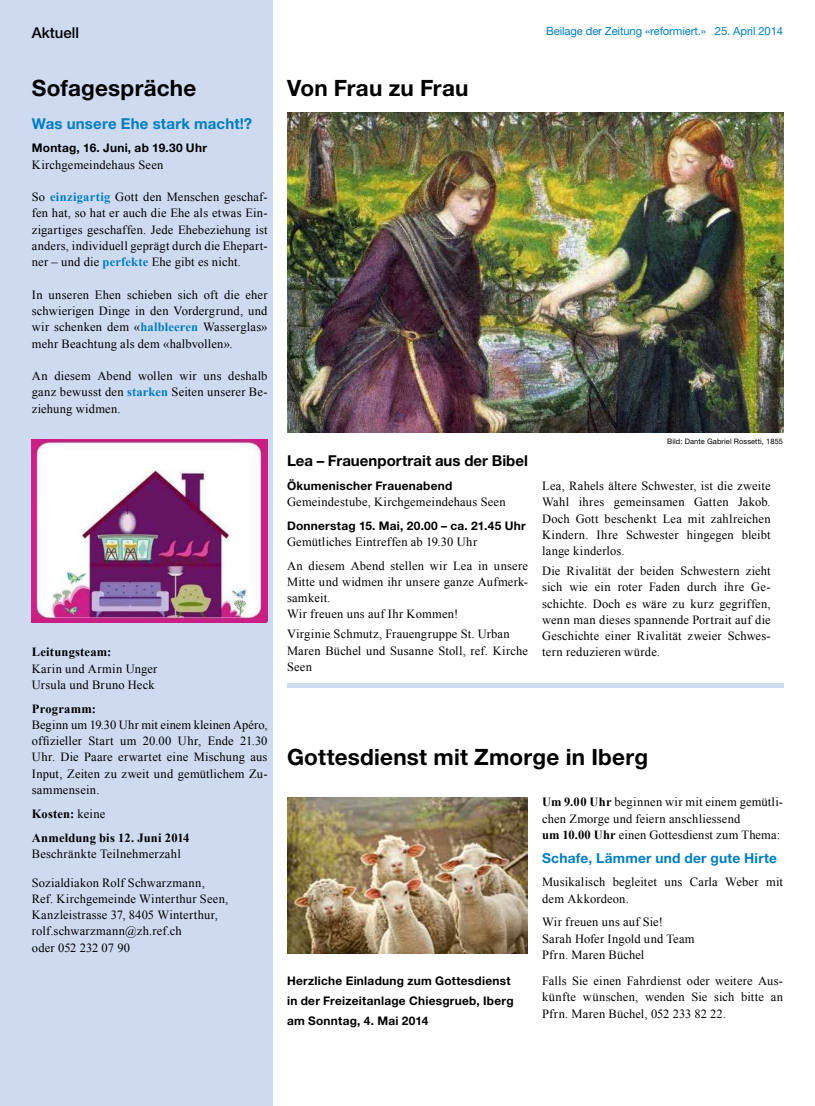
<style>
.page{position:relative;width:815px;height:1106px;background:#fff}
.page>*{position:absolute;margin:0;border:0;box-sizing:border-box;transform-origin:0 0}
.t1{font:700 22.5px "Helvetica Neue LT Pro";letter-spacing:.01em;color:#000}
.t2{font:700 15px "Helvetica Neue LT Pro";color:#000}
.t3{font:700 15px "Helvetica Neue LT Pro";letter-spacing:.015em;color:#007dc3}
.t4{font:500 15px "Helvetica Neue LT Pro";color:#000}
.t5{font:700 13.75px "Helvetica Neue LT Pro";letter-spacing:.015em;color:#007dc3}
.t6{font:12.5px/16.2px "Times New Roman";letter-spacing:.015em;color:#000}
.t7{font:700 12.5px/23.8px "Times New Roman";letter-spacing:.015em;color:#000}
.t8{font:700 11.88px/20px "Helvetica Neue LT Pro";letter-spacing:.02em;color:#000}
.t9{font:11.25px "Helvetica Neue LT Pro";letter-spacing:-.01em;color:#007dc3}
.t10{font:7.5px "Helvetica Neue LT Pro";letter-spacing:.01em;color:#000}
.s1{font-weight:700;color:#007dc3}
.s2{font-weight:400}
.s3{font-weight:700}
</style>
<div class="page">
<div style="left:0;top:0;width:273px;height:1106px;background:#cddaf0"></div>
<img style="left:32px;top:439px;width:236px;height:184px">
<img style="left:287px;top:113px;width:496px;height:319px">
<div style="left:287px;top:683px;width:496px;height:5px;background:#cddaf0"></div>
<img style="left:287px;top:797px;width:241px;height:156px">
<p class="t4" style="left:32px;top:23px;width:49px">Aktuell</p>
<p class="t9" style="left:546px;top:24px;width:238px">Beilage der Zeitung «reformiert.» 25. April 2014</p>
<h1 class="t1" style="left:32px;top:74px;width:166px">Sofagespräche</h1>
<p class="t3" style="left:32px;top:114px;width:222px">Was unsere Ehe stark macht!?</p>
<p class="t8" style="left:32px;top:138px;width:177px">Montag, 16. Juni, ab 19.30 Uhr</p>
<p class="t6" style="left:32px;top:156px;width:133px">Kirchgemeindehaus Seen</p>
<p class="t6" style="left:32px;top:189px;width:237px;text-align:justify">So <span class="s1">einzigartig</span> Gott den Menschen geschaf&shy;fen hat, so hat er auch die Ehe als etwas Ein&shy;zigartiges geschaffen. Jede Ehebeziehung ist anders, individuell geprägt durch die Ehepart&shy;ner – und die <span class="s1">perfekte</span> Ehe gibt es nicht.</p>
<p class="t6" style="left:32px;top:286px;width:237px;text-align:justify">In unseren Ehen schieben sich oft die eher schwierigen Dinge in den Vordergrund, und wir schenken dem «<span class="s1">halbleeren</span> Wasserglas» mehr Beachtung als dem «halbvollen».</p>
<p class="t6" style="left:32px;top:367px;width:237px;text-align:justify">An diesem Abend wollen wir uns deshalb ganz bewusst den <span class="s1">starken</span> Seiten unserer Be&shy;ziehung widmen.</p>
<p class="t7" style="left:32px;top:640px;width:81px">Leitungsteam:</p>
<p class="t6" style="left:32px;top:660px;width:127px">Karin und Armin Unger<br>Ursula und Bruno Heck</p>
<p class="t7" style="left:32px;top:696px;width:65px">Programm:</p>
<p class="t6" style="left:32px;top:716px;width:237px;text-align:justify">Beginn um 19.30 Uhr mit einem kleinen Apéro, offizieller Start um 20.00 Uhr, Ende 21.30<br>Uhr. Die Paare erwartet eine Mischung aus Input, Zeiten zu zweit und gemütlichem Zu&shy;sammensein.</p>
<p class="t7" style="left:32px;top:801px;width:159px">Kosten: <span class="s2">keine<br></span>Anmeldung bis 12. Juni 2014</p>
<p class="t6" style="left:32px;top:845px;width:151px">Beschränkte Teilnehmerzahl</p>
<p class="t6" style="left:32px;top:874px;width:198px">Sozialdiakon Rolf Schwarzmann,<br>Ref. Kirchgemeinde Winterthur Seen,<br>Kanzleistrasse 37, 8405 Winterthur, rolf.schwarzmann@zh.ref.ch<br>oder 052 232 07 90</p>
<h1 class="t1" style="left:287px;top:74px;width:183px">Von Frau zu Frau</h1>
<p class="t2" style="left:287px;top:451px;width:242px">Lea – Frauenportrait aus der Bibel</p>
<p class="t8" style="left:287px;top:475px;width:167px">Ökumenischer Frauenabend</p>
<p class="t6" style="left:287px;top:493px;width:220px">Gemeindestube, Kirchgemeindehaus Seen</p>
<p class="t8" style="left:287px;top:515px;width:240px">Donnerstag 15. Mai, 20.00 – ca. 21.45 Uhr</p>
<p class="t6" style="left:287px;top:529px;width:242px;line-height:23.8px">Gemütliches Eintreffen ab 19.30 Uhr<br>An diesem Abend stellen wir Lea in unsere</p>
<p class="t6" style="left:287px;top:573px;width:242px">Mitte und widmen ihr unsere ganze Aufmerk&shy;samkeit.<br>Wir freuen uns auf Ihr Kommen!</p>
<p class="t6" style="left:287px;top:626px;width:242px">Virginie Schmutz, Frauengruppe St. Urban<br>Maren Büchel und Susanne Stoll, ref. Kirche<br>Seen</p>
<p class="t10" style="left:667px;top:437px;width:117px">Bild: Dante Gabriel Rossetti, 1855</p>
<p class="t6" style="left:542px;top:477px;width:230px;text-align:justify">Lea, Rahels ältere Schwester, ist die zweite Wahl ihres gemeinsamen Gatten Jakob.<br>Doch Gott beschenkt Lea mit zahlreichen Kindern. Ihre Schwester hingegen bleibt lange kinderlos.</p>
<p class="t6" style="left:542px;top:562px;width:230px;text-align:justify">Die Rivalität der beiden Schwestern zieht sich wie ein roter Faden durch ihre Ge&shy;schichte. Doch es wäre zu kurz gegriffen, wenn man dieses spannende Portrait auf die Geschichte einer Rivalität zweier Schwes&shy;tern reduzieren würde.</p>
<h1 class="t1" style="left:287px;top:742px;width:363px">Gottesdienst mit Zmorge in Iberg</h1>
<p class="t8" style="left:287px;top:970px;width:228px">Herzliche Einladung zum Gottesdienst in der Freizeitanlage Chiesgrueb, Iberg am Sonntag, 4. Mai 2014</p>
<p class="t6" style="left:542px;top:793px;width:242px"><span class="s3">Um 9.00 Uhr</span> beginnen wir mit einem gemütli&shy;chen Zmorge und feiern anschliessend<br><span class="s3">um 10.00 Uhr</span> einen Gottesdienst zum Thema:</p>
<p class="t5" style="left:542px;top:849px;width:237px">Schafe, Lämmer und der gute Hirte</p>
<p class="t6" style="left:542px;top:873px;width:242px">Musikalisch begleitet uns Carla Weber mit dem Akkordeon.</p>
<p class="t6" style="left:542px;top:913px;width:154px">Wir freuen uns auf Sie!<br>Sarah Hofer Ingold und Team<br>Pfrn. Maren Büchel</p>
<p class="t6" style="left:542px;top:972px;width:242px;text-align:justify">Falls Sie einen Fahrdienst oder weitere Aus&shy;künfte wünschen, wenden Sie sich bitte an Pfrn. Maren Büchel, 052 233 82 22.</p>
</div>
